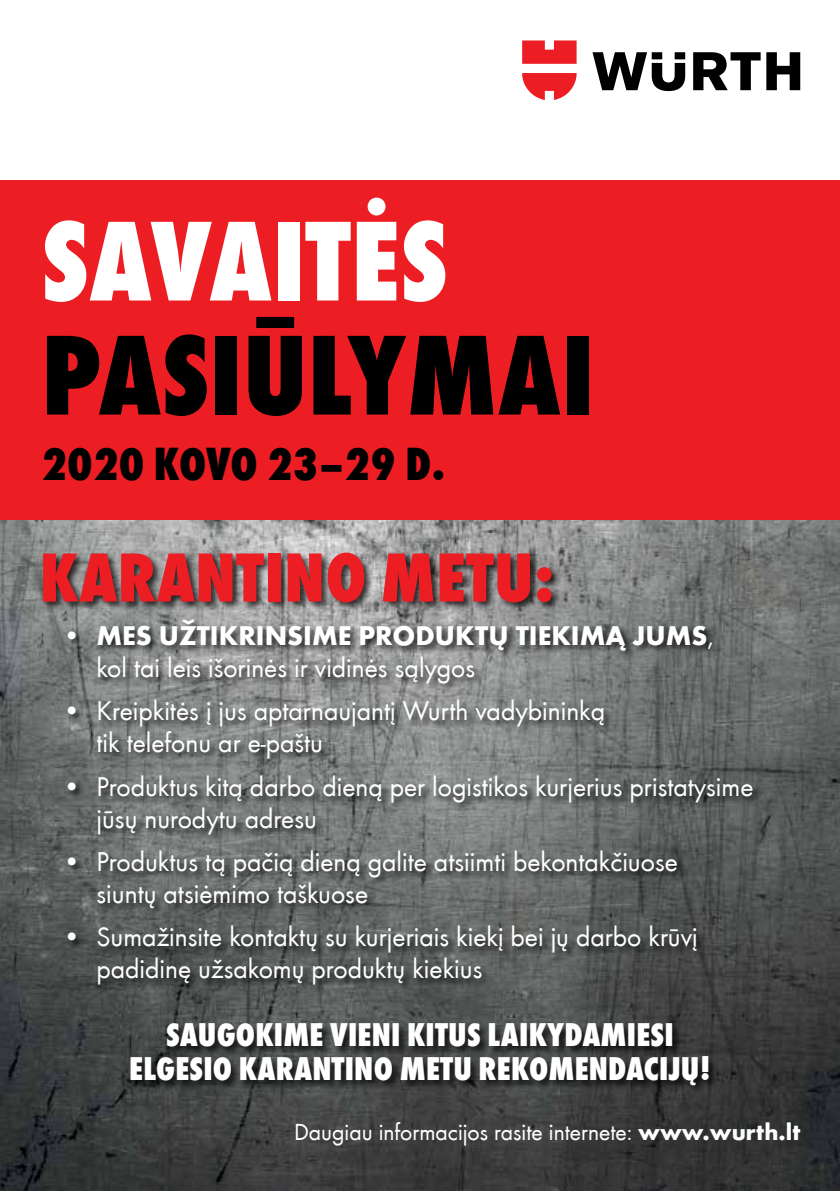
<style>
.page{position:relative;width:840px;height:1191px;background:#fff}
.page>*{position:absolute;margin:0;border:0;box-sizing:border-box;transform-origin:0 0}
.t1{font:800 condensed 118px "Wuerth";letter-spacing:.005em;color:#000}
.t2{font:800 condensed 118px "Wuerth";letter-spacing:.005em;color:#fff}
.t3{font:800 condensed 72px "Wuerth";letter-spacing:.005em;color:#ed1d24}
.t4{font:800 condensed 48px "Wuerth";letter-spacing:.005em;color:#000}
.t5{font:800 condensed 34px/34px "Wuerth";letter-spacing:.005em;color:#fff;text-align:center}
.t6{font:28px/32px "Wuerth";color:#fff}
.t7{font:700 28px/32px "Wuerth";color:#fff}
.t8{font:24px "Wuerth";color:#fff}
.s1{font-weight:400}
.s2{font-weight:700}
</style>
<div class="page">
<div style="left:0;top:180px;width:839px;height:1011px;background:#ed1d24"></div>
<img style="left:0;top:520px;width:839px;height:671px">
<div style="left:41px;top:550px;width:721px;height:546px;background:#000;opacity:.75"></div>
<svg style="left:592px;top:52px;width:207px;height:39px"></svg>
<svg style="left:522px;top:40px;width:54px;height:60px"></svg>
<h1 class="t2" style="left:41px;top:178px;width:408px">SAVAITĖS</h1>
<h1 class="t1" style="left:41px;top:292px;width:553px">PASIŪLYMAI</h1>
<h3 class="t4" style="left:41px;top:430px;width:405px">2020 KOVO 23–29 D.</h3>
<h2 class="t3" style="left:40px;top:527px;width:516px">KARANTINO METU:</h2>
<p class="t7" style="left:96px;top:617px;width:618px;text-indent:-34px">• MES UŽTIKRINSIME PRODUKTŲ TIEKIMĄ JUMS<span class="s1">, kol tai leis išorinės ir vidinės sąlygos</span></p>
<p class="t6" style="left:96px;top:693px;width:510px;text-indent:-34px">• Kreipkitės į jus aptarnaujantį Wurth vadybininką tik telefonu ar e-paštu</p>
<p class="t6" style="left:96px;top:769px;width:658px;text-indent:-34px">• Produktus kitą darbo dieną per logistikos kurjerius pristatysime jūsų nurodytu adresu</p>
<p class="t6" style="left:96px;top:844px;width:582px;text-indent:-34px">• Produktus tą pačią dieną galite atsiimti bekontakčiuose siuntų atsiėmimo taškuose</p>
<p class="t6" style="left:96px;top:919px;width:602px;text-indent:-34px">• Sumažinsite kontaktų su kurjeriais kiekį bei jų darbo krūvį padidinę užsakomų produktų kiekius</p>
<p class="t5" style="left:129px;top:1016px;width:582px">SAUGOKIME VIENI KITUS LAIKYDAMIESI<br>ELGESIO KARANTINO METU REKOMENDACIJŲ!</p>
<p class="t8" style="left:294px;top:1116px;width:507px">Daugiau informacijos rasite internete: <span class="s2">www.wurth.lt</span></p>
</div>
